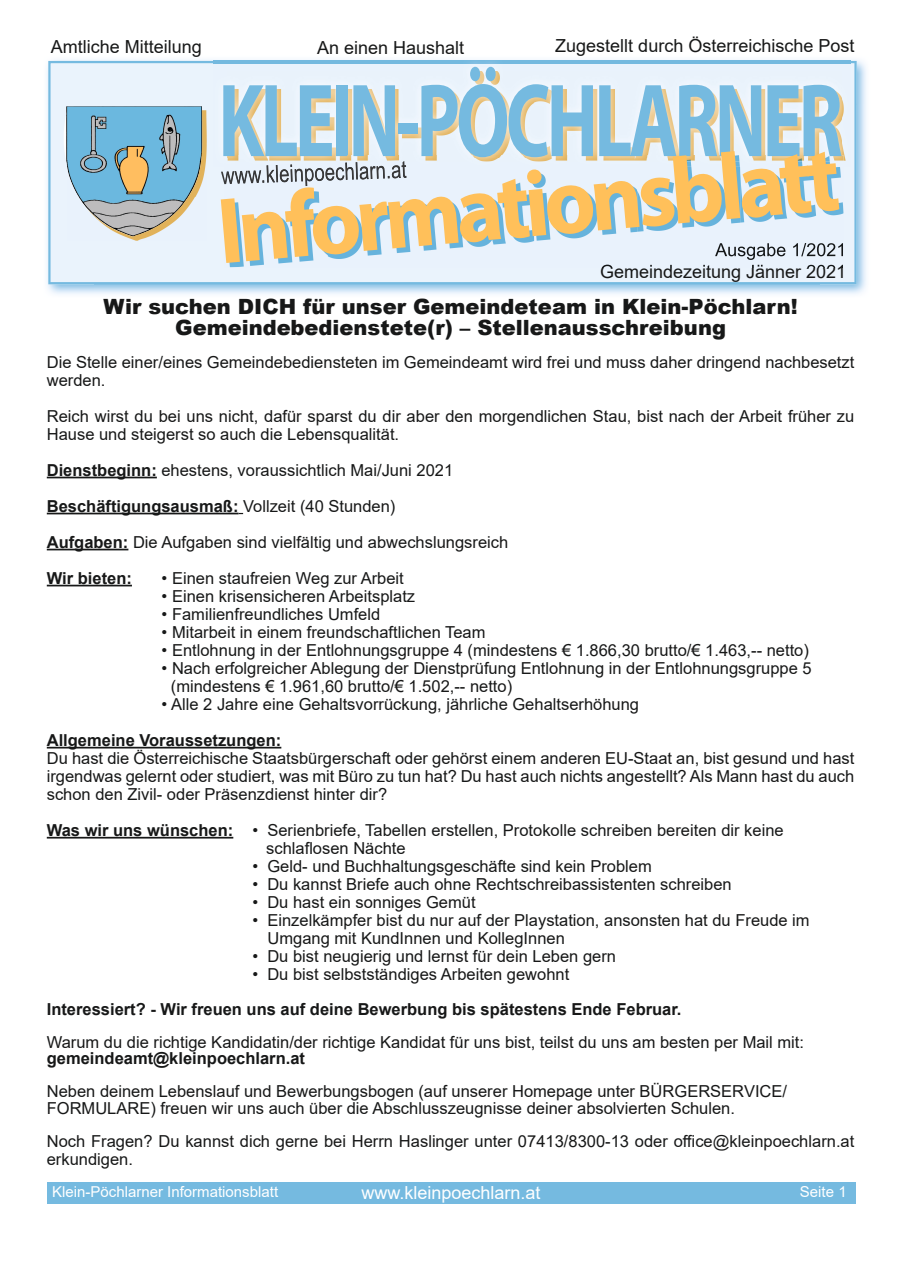
<style>
.page{position:relative;width:902px;height:1272px;background:#fff}
.page>*{position:absolute;margin:0;border:0;box-sizing:border-box;transform-origin:0 0}
.t1{font:700 105px "Myriad Pro";letter-spacing:-.05em;color:#75bae0;scale:.71 1}
.t2{font:700 94.5px "Myriad Pro";color:#ffc05a;scale:.95 1}
.t3{font:900 21px/21px "Arial";color:#171818;text-align:center}
.t4{font:18px "Arial";color:#171818}
.t5{font:18px "Arial";color:#fff}
.t6{font:16.5px/18px "Arial";color:#171818}
.t7{font:700 16.5px "Arial";color:#171818}
.t8{font:15px "Arial";color:#fff}
.s1{font-weight:700}
</style>
<div class="page">
<div style="left:47px;top:1182px;width:808px;height:21px;background:#75bae0"></div>
<hr style="left:47px;top:476px;width:110px;height:2px;background:#171818">
<hr style="left:47px;top:512px;width:191px;height:2px;background:#171818">
<hr style="left:47px;top:548px;width:81px;height:2px;background:#171818">
<hr style="left:47px;top:584px;width:85px;height:2px;background:#171818">
<hr style="left:47px;top:746px;width:234px;height:2px;background:#171818">
<hr style="left:47px;top:836px;width:186px;height:2px;background:#171818">
<img style="left:47px;top:59px;width:820px;height:45px">
<img style="left:47px;top:104px;width:47px;height:190px">
<img style="left:819px;top:104px;width:48px;height:190px">
<svg style="left:48px;top:61px;width:808px;height:223px;fill:#eaf3fc"></svg>
<img style="left:214px;top:59px;width:636px;height:108px">
<img style="left:841px;top:71px;width:4px;height:90px">
<img style="left:223px;top:67px;width:618px;height:88px">
<img style="left:227px;top:71px;width:614px;height:84px">
<img style="left:225px;top:189px;width:103px;height:78px">
<img style="left:328px;top:167px;width:309px;height:100px">
<img style="left:637px;top:167px;width:103px;height:98px">
<img style="left:740px;top:167px;width:103px;height:100px">
<img style="left:715px;top:243px;width:70px;height:17px">
<img style="left:793px;top:243px;width:50px;height:13px">
<img style="left:601px;top:265px;width:241px;height:2px">
<img style="left:406px;top:161px;width:437px;height:6px">
<img style="left:406px;top:155px;width:437px;height:6px">
<img style="left:406px;top:155px;width:435px;height:2px">
<svg style="left:221px;top:155px;width:185px;height:34px"></svg>
<img style="left:401px;top:161px;width:5px;height:17px">
<img style="left:68px;top:110px;width:139px;height:131px">
<img style="left:63px;top:106px;width:141px;height:130px">
<p class="t4" style="left:51px;top:34px;width:153px">Amtliche Mitteilung</p>
<p class="t4" style="left:317px;top:35px;width:149px">An einen Haushalt</p>
<p class="t4" style="left:555px;top:33px;width:301px">Zugestellt durch Österreichische Post</p>
<h1 class="t1" style="left:218px;top:52px;width:880px">KLEIN-PÖCHLARNER</h1>
<h2 class="t2" style="left:212px;top:170px;width:658px;rotate:-5deg">Informationsblatt</h2>
<p class="t4" style="left:600px;top:259px;width:248px">Gemeindezeitung Jänner 2021</p>
<p class="t3" style="left:103px;top:295px;width:696px">Wir suchen DICH für unser Gemeindeteam in Klein-Pöchlarn!<br>Gemeindebedienstete(r) – Stellenausschreibung</p>
<p class="t6" style="left:47px;top:353px;width:809px">Die Stelle einer/eines Gemeindebediensteten im Gemeindeamt wird frei und muss daher dringend nachbesetzt werden.</p>
<p class="t6" style="left:47px;top:407px;width:809px">Reich wirst du bei uns nicht, dafür sparst du dir aber den morgendlichen Stau, bist nach der Arbeit früher zu<br>Hause und steigerst so auch die Lebensqualität.</p>
<p class="t6" style="left:47px;top:452px;width:463px;line-height:36px"><span class="s1">Dienstbeginn:</span> ehestens, voraussichtlich Mai/Juni 2021<br><span class="s1">Beschäftigungsausmaß:</span> Vollzeit (40 Stunden)<br><span class="s1">Aufgaben:</span> Die Aufgaben sind vielfältig und abwechslungsreich <span class="s1">Wir bieten:</span></p>
<p class="t6" style="left:162px;top:569px;width:244px">• Einen staufreien Weg zur Arbeit</p>
<p class="t6" style="left:162px;top:587px;width:255px">• Einen krisensicheren Arbeitsplatz</p>
<p class="t6" style="left:162px;top:605px;width:220px">• Familienfreundliches Umfeld</p>
<p class="t6" style="left:162px;top:623px;width:325px">• Mitarbeit in einem freundschaftlichen Team</p>
<p class="t6" style="left:162px;top:641px;width:648px">• Entlohnung in der Entlohnungsgruppe 4 (mindestens € 1.866,30 brutto/€ 1.463,-- netto)</p>
<p class="t6" style="left:171px;top:659px;width:642px;text-indent:-9px">• Nach erfolgreicher Ablegung der Dienstprüfung Entlohnung in der Entlohnungsgruppe 5 (mindestens € 1.961,60 brutto/€ 1.502,-- netto)</p>
<p class="t6" style="left:162px;top:695px;width:479px">• Alle 2 Jahre eine Gehaltsvorrückung, jährliche Gehaltserhöhung</p>
<p class="t7" style="left:47px;top:728px;width:236px">Allgemeine Voraussetzungen:</p>
<p class="t6" style="left:47px;top:749px;width:809px;text-align:justify">Du hast die Österreichische Staatsbürgerschaft oder gehörst einem anderen EU-Staat an, bist gesund und hast irgendwas gelernt oder studiert, was mit Büro zu tun hat? Du hast auch nichts angestellt? Als Mann hast du auch schon den Zivil- oder Präsenzdienst hinter dir?</p>
<p class="t6" style="left:266px;top:821px;width:519px;text-indent:-219px"><span class="s1">Was wir uns wünschen:</span> • Serienbriefe, Tabellen erstellen, Protokolle schreiben bereiten dir keine schlaflosen Nächte</p>
<p class="t6" style="left:252px;top:857px;width:401px">• Geld- und Buchhaltungsgeschäfte sind kein Problem</p>
<p class="t6" style="left:252px;top:875px;width:480px">• Du kannst Briefe auch ohne Rechtschreibassistenten schreiben</p>
<p class="t6" style="left:252px;top:893px;width:225px">• Du hast ein sonniges Gemüt</p>
<p class="t6" style="left:267px;top:911px;width:543px;text-indent:-15px">• Einzelkämpfer bist du nur auf der Playstation, ansonsten hat du Freude im<br>Umgang mit KundInnen und KollegInnen</p>
<p class="t6" style="left:252px;top:947px;width:365px">• Du bist neugierig und lernst für dein Leben gern</p>
<p class="t6" style="left:252px;top:965px;width:318px">• Du bist selbstständiges Arbeiten gewohnt</p>
<p class="t7" style="left:47px;top:997px;width:636px">Interessiert? - Wir freuen uns auf deine Bewerbung bis spätestens Ende Februar.</p>
<p class="t6" style="left:47px;top:1032px;width:758px">Warum du die richtige Kandidatin/der richtige Kandidat für uns bist, teilst du uns am besten per Mail mit:</p>
<p class="t7" style="left:47px;top:1046px;width:260px">gemeindeamt@kleinpoechlarn.at</p>
<p class="t6" style="left:47px;top:1082px;width:741px;line-height:16.5px">Neben deinem Lebenslauf und Bewerbungsbogen (auf unserer Homepage unter BÜRGERSERVICE/<br>FORMULARE) freuen wir uns auch über die Abschlusszeugnisse deiner absolvierten Schulen.</p>
<p class="t6" style="left:47px;top:1131px;width:809px">Noch Fragen? Du kannst dich gerne bei Herrn Haslinger unter 07413/8300-13 oder office@kleinpoechlarn.at erkundigen.</p>
<p class="t8" style="left:52px;top:1181px;width:227px">Klein-Pöchlarner Informationsblatt</p>
<p class="t5" style="left:361px;top:1179px;width:181px">www.kleinpoechlarn.at</p>
<p class="t8" style="left:799px;top:1181px;width:48px">Seite 1</p>
</div>
